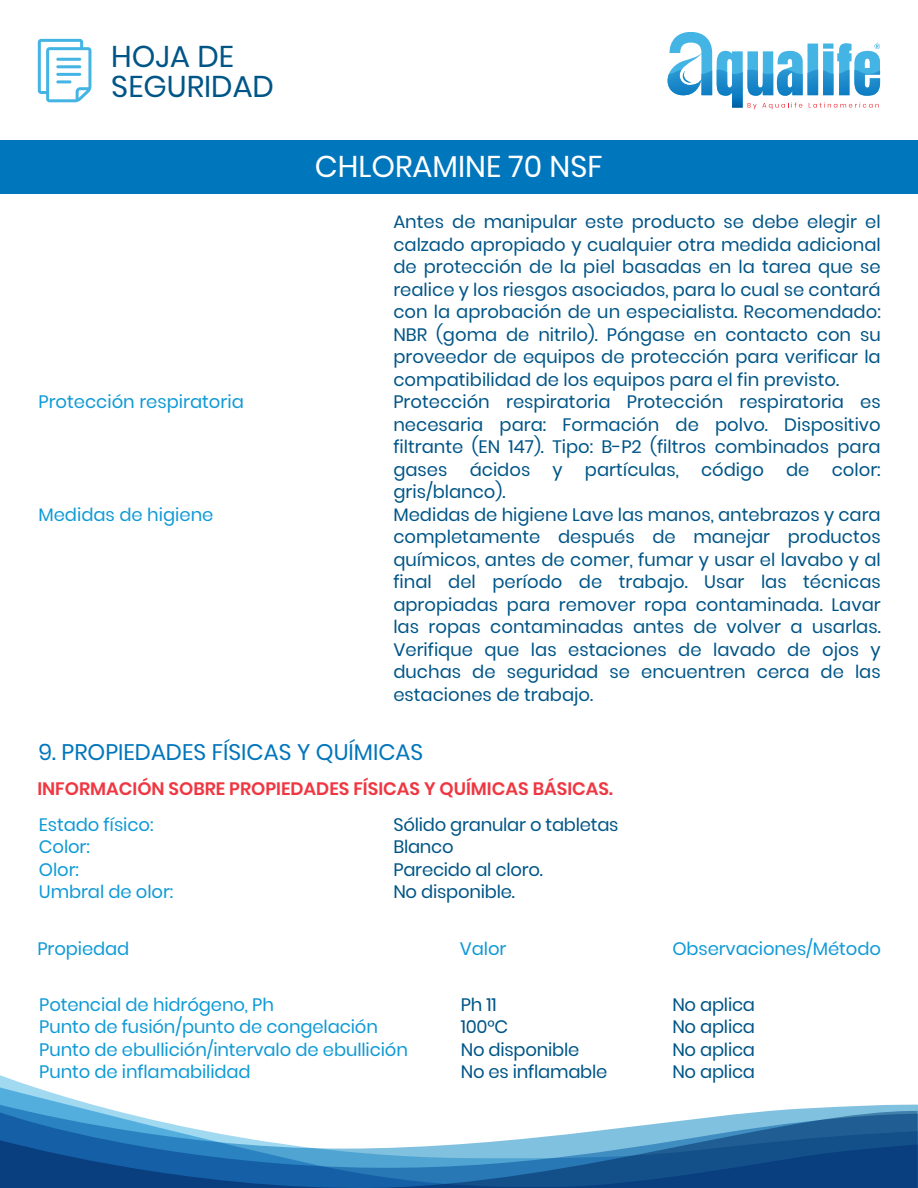
<style>
.page{position:relative;width:918px;height:1188px;background:#fff}
.page>*{position:absolute;margin:0;border:0;box-sizing:border-box;transform-origin:0 0}
.t1{font:30px/30px "Poppins";color:#005587}
.t2{font:30px "Poppins";color:#fff}
.t3{font:22.5px "Poppins";color:#0076bc}
.t4{font:18px/22.5px "Poppins";color:#005587}
.t5{font:18px/22.5px "Poppins";letter-spacing:-.005em;color:#0f9ad6}
.t6{font:600 18px "Poppins";color:#ef3742}
</style>
<div class="page">
<div style="left:0;top:140px;width:918px;height:54px;background:#0076bc"></div>
<svg style="left:0;top:1087px;width:918px;height:18px"></svg>
<svg style="left:0;top:1105px;width:918px;height:6px"></svg>
<svg style="left:0;top:1111px;width:918px;height:77px"></svg>
<svg style="left:668px;top:32px;width:212px;height:77px"></svg>
<svg style="left:38px;top:39px;width:53px;height:63px"></svg>
<h1 class="t1" style="left:111px;top:41px;width:164px">HOJA DE<br>SEGURIDAD</h1>
<h1 class="t2" style="left:315px;top:149px;width:289px">CHLORAMINE 70 NSF</h1>
<p class="t4" style="left:393px;top:211px;width:489px">Antes de manipular este producto se debe elegir el calzado apropiado y cualquier otra medida adicional de protección de la piel basadas en la tarea que se realice y los riesgos asociados, para lo cual se contará con la aprobación de un especialista. Recomendado:<br>NBR (goma de nitrilo). Póngase en contacto con su proveedor de equipos de protección para verificar la compatibilidad de los equipos para el fin previsto.<br>Protección respiratoria Protección respiratoria es necesaria para: Formación de polvo. Dispositivo filtrante (EN 147). Tipo: B-P2 (filtros combinados para gases ácidos y partículas, código de color: gris/blanco).<br>Medidas de higiene Lave las manos, antebrazos y cara completamente después de manejar productos químicos, antes de comer, fumar y usar el lavabo y al final del período de trabajo. Usar las técnicas apropiadas para remover ropa contaminada. Lavar las ropas contaminadas antes de volver a usarlas.<br>Verifique que las estaciones de lavado de ojos y duchas de seguridad se encuentren cerca de las estaciones de trabajo.</p>
<p class="t3" style="left:39px;top:739px;width:386px">9. PROPIEDADES FÍSICAS Y QUÍMICAS</p>
<p class="t5" style="left:38px;top:391px;width:207px">Protección respiratoria</p>
<p class="t5" style="left:38px;top:503px;width:177px">Medidas de higiene</p>
<p class="t6" style="left:37px;top:778px;width:577px">INFORMACIÓN SOBRE PROPIEDADES FÍSICAS Y QUÍMICAS BÁSICAS.</p>
<p class="t5" style="left:39px;top:813px;width:136px">Estado físico:<br>Color:<br>Olor:<br>Umbral de olor:</p>
<p class="t4" style="left:393px;top:813px;width:227px">Sólido granular o tabletas<br>Blanco<br>Parecido al cloro.<br>No disponible.</p>
<p class="t5" style="left:37px;top:937px;width:93px">Propiedad</p>
<p class="t5" style="left:460px;top:937px;width:48px">Valor</p>
<p class="t5" style="left:672px;top:937px;width:210px">Observaciones/Método</p>
<p class="t5" style="left:39px;top:993px;width:370px">Potencial de hidrógeno, Ph<br>Punto de fusión/punto de congelación Punto de ebullición/intervalo de ebullición Punto de inflamabilidad</p>
<p class="t4" style="left:461px;top:993px;width:148px">Ph 11<br>100°C<br>No disponible<br>No es inflamable</p>
<p class="t4" style="left:672px;top:993px;width:84px;text-align:justify">No aplica No aplica No aplica No aplica</p>
</div>
